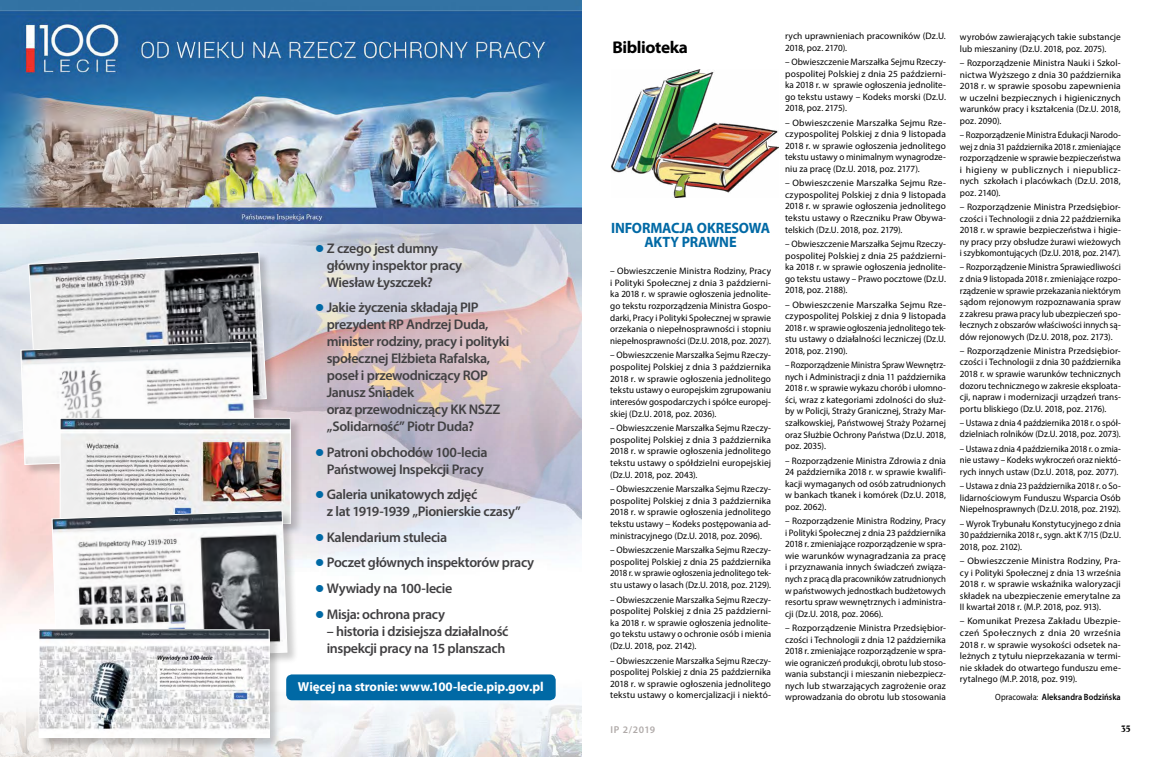
<style>
.page{position:relative;width:1163px;height:757px;background:#fff}
.page>*{position:absolute;margin:0;border:0;box-sizing:border-box;transform-origin:0 0}
.t1{font:700 semi-expanded 17px "Myriad Pro";letter-spacing:-.025em;color:#000;scale:.95 1}
.t2{font:700 15px/14px "Myriad Pro";letter-spacing:-.01em;color:#0069a5;text-align:center;scale:.95 1}
.t3{font:600 14px/17px "Myriad Pro";letter-spacing:-.025em;color:#414042}
.t4{font:700 13px "Myriad Pro";letter-spacing:-.01em;color:#fff}
.t5{font:600 10px "Myriad Pro";letter-spacing:.04em;color:#b0aaa9}
.t6{font:700 10px "Life TEE";color:#000}
.t7{font:9.4px/11.6px "Myriad Pro";letter-spacing:.005em;color:#000;text-align:justify}
.t8{font:9.4px/11.6px "Myriad Pro";letter-spacing:.005em;color:#000;text-align:justify;scale:.94 1}
.t9{font:9.4px/11.5px "Myriad Pro";letter-spacing:.005em;color:#000;text-align:justify;scale:.96 1}
.t10{font:9.4px/11.5px "Myriad Pro";letter-spacing:.005em;color:#000;text-align:justify;scale:.93 1}
.t11{font:9.4px/11.5px "Myriad Pro";letter-spacing:.005em;color:#000;text-align:justify;scale:.95 1}
.t12{font:600 9.1px "Myriad Pro";letter-spacing:.005em;color:#000;scale:.9 1}
.s1{color:#0069a5}
.s2{font-weight:400}
</style>
<div class="page">
<img style="left:0;top:0;width:581px;height:757px">
<img style="left:0;top:11px;width:581px;height:213px">
<div style="left:28px;top:251px;width:250px;height:172px;background:#000;opacity:.2"></div>
<svg style="left:28px;top:251px;width:239px;height:90px"></svg>
<div style="left:20px;top:341px;width:247px;height:135px;background:#000;opacity:.2"></div>
<svg style="left:20px;top:341px;width:236px;height:124px"></svg>
<div style="left:59px;top:418px;width:243px;height:118px;background:#000;opacity:.2"></div>
<img style="left:62px;top:420px;width:227px;height:90px">
<div style="left:60px;top:418px;width:231px;height:106px;border:1px solid #fff"></div>
<div style="left:286px;top:674px;width:269px;height:26px;background:#0069a5;border-radius:6px"></div>
<div style="left:51px;top:510px;width:248px;height:162px;background:#000;opacity:.2"></div>
<svg style="left:51px;top:510px;width:237px;height:151px"></svg>
<div style="left:38px;top:629px;width:243px;height:121px;background:#000;opacity:.2"></div>
<img style="left:41px;top:631px;width:226px;height:105px">
<div style="left:39px;top:629px;width:230px;height:109px;border:1px solid #fff"></div>
<img style="left:611px;top:70px;width:167px;height:127px">
<p class="t3" style="left:327px;top:239px;width:137px;text-indent:-11px"><span class="s1">●</span> Z czego jest dumny główny inspektor pracy<br>Wiesław Łyszczek?</p>
<p class="t3" style="left:327px;top:299px;width:184px;text-indent:-11px"><span class="s1">●</span> Jakie życzenia składają PIP prezydent RP Andrzej Duda, minister rodziny, pracy i polityki społecznej Elżbieta Rafalska, poseł i przewodniczący ROP<br>Janusz Śniadek<br>oraz przewodniczący KK NSZZ „Solidarność” Piotr Duda?</p>
<p class="t3" style="left:316px;top:443px;width:173px;text-align:center"><span class="s1">●</span> Patroni obchodów 100-lecia<br>Państwowej Inspekcji Pracy</p>
<p class="t3" style="left:327px;top:486px;width:195px;text-indent:-11px"><span class="s1">●</span> Galeria unikatowych zdjęć<br>z lat 1919-1939 „Pionierskie czasy”</p>
<p class="t3" style="left:316px;top:528px;width:133px"><span class="s1">●</span> Kalendarium stulecia</p>
<p class="t3" style="left:316px;top:554px;width:220px"><span class="s1">●</span> Poczet głównych inspektorów pracy</p>
<p class="t3" style="left:316px;top:579px;width:138px"><span class="s1">●</span> Wywiady na 100-lecie</p>
<p class="t3" style="left:316px;top:605px;width:130px"><span class="s1">●</span> Misja: ochrona pracy</p>
<p class="t3" style="left:327px;top:622px;width:183px">– historia i dzisiejsza działalność inspekcji pracy na 15 planszach</p>
<p class="t4" style="left:298px;top:678px;width:247px">Więcej na stronie: www.100-lecie.pip.gov.pl</p>
<p class="t1" style="left:612px;top:37px;width:81px">Biblioteka</p>
<p class="t2" style="left:611px;top:220px;width:169px">INFORMACJA OKRESOWA<br>AKTY PRAWNE</p>
<p class="t7" style="left:610px;top:265px;width:162px">– Obwieszczenie Ministra Rodziny, Pracy i Polityki Społecznej z dnia 3 październi&shy;ka 2018 r. w sprawie ogłoszenia jednolite&shy;go tekstu rozporządzenia Ministra Gospo&shy;darki, Pracy i Polityki Społecznej w sprawie orzekania o niepełnosprawności i stopniu niepełnosprawności (Dz.U. 2018, poz. 2027).</p>
<p class="t7" style="left:610px;top:349px;width:162px">– Obwieszczenie Marszałka Sejmu Rzeczy&shy;pospolitej Polskiej z dnia 3 października 2018 r. w sprawie ogłoszenia jednolitego tekstu ustawy o europejskim zgrupowaniu interesów gospodarczych i spółce europej&shy;skiej (Dz.U. 2018, poz. 2036).</p>
<p class="t7" style="left:610px;top:422px;width:162px">– Obwieszczenie Marszałka Sejmu Rzeczy&shy;pospolitej Polskiej z dnia 3 października 2018 r. w sprawie ogłoszenia jednolitego tekstu ustawy o spółdzielni europejskiej (Dz.U. 2018, poz. 2043).</p>
<p class="t7" style="left:610px;top:483px;width:162px">– Obwieszczenie Marszałka Sejmu Rzeczy&shy;pospolitej Polskiej z dnia 3 października 2018 r. w sprawie ogłoszenia jednolitego tekstu ustawy − Kodeks postępowania ad&shy;ministracyjnego (Dz.U. 2018, poz. 2096).</p>
<p class="t7" style="left:610px;top:544px;width:162px">– Obwieszczenie Marszałka Sejmu Rzeczy&shy;pospolitej Polskiej z dnia 25 października 2018 r. w sprawie ogłoszenia jednolitego tek&shy;stu ustawy o lasach (Dz.U. 2018, poz. 2129).</p>
<p class="t7" style="left:610px;top:593px;width:162px">– Obwieszczenie Marszałka Sejmu Rzeczy&shy;pospolitej Polskiej z dnia 25 październi&shy;ka 2018 r. w sprawie ogłoszenia jednolite&shy;go tekstu ustawy o ochronie osób i mienia (Dz.U. 2018, poz. 2142).</p>
<p class="t7" style="left:610px;top:654px;width:162px">– Obwieszczenie Marszałka Sejmu Rzeczy&shy;pospolitej Polskiej z dnia 25 października 2018 r. w sprawie ogłoszenia jednolitego tekstu ustawy o komercjalizacji i niektó-</p>
<p class="t7" style="left:785px;top:30px;width:162px">rych uprawnieniach pracowników (Dz.U.<br>2018, poz. 2170).</p>
<p class="t7" style="left:785px;top:56px;width:162px">– Obwieszczenie Marszałka Sejmu Rzeczy&shy;pospolitej Polskiej z dnia 25 październi&shy;ka 2018 r. w sprawie ogłoszenia jednolite&shy;go tekstu ustawy – Kodeks morski (Dz.U.<br>2018, poz. 2175).</p>
<p class="t7" style="left:785px;top:117px;width:162px">– Obwieszczenie Marszałka Sejmu Rze&shy;czypospolitej Polskiej z dnia 9 listopada 2018 r. w sprawie ogłoszenia jednolitego tekstu ustawy o minimalnym wynagrodze&shy;niu za pracę (Dz.U. 2018, poz. 2177).</p>
<p class="t7" style="left:785px;top:177px;width:162px">– Obwieszczenie Marszałka Sejmu Rze&shy;czypospolitej Polskiej z dnia 9 listopada 2018 r. w sprawie ogłoszenia jednolitego tekstu ustawy o Rzeczniku Praw Obywa&shy;telskich (Dz.U. 2018, poz. 2179).</p>
<p class="t7" style="left:785px;top:238px;width:162px">– Obwieszczenie Marszałka Sejmu Rzeczy&shy;pospolitej Polskiej z dnia 25 październi&shy;ka 2018 r. w sprawie ogłoszenia jednolite&shy;go tekstu ustawy – Prawo pocztowe (Dz.U.<br>2018, poz. 2188).</p>
<p class="t7" style="left:785px;top:298px;width:162px">– Obwieszczenie Marszałka Sejmu Rze&shy;czypospolitej Polskiej z dnia 9 listopada 2018 r. w sprawie ogłoszenia jednolitego tek&shy;stu ustawy o działalności leczniczej (Dz.U.<br>2018, poz. 2190).</p>
<p class="t8" style="left:785px;top:359px;width:173px">– Rozporządzenie Ministra Spraw Wewnętrz&shy;nych i Administracji z dnia 11 października 2018 r. w sprawie wykazu chorób i ułomno&shy;ści, wraz z kategoriami zdolności do służ&shy;by w Policji, Straży Granicznej, Straży Mar&shy;szałkowskiej, Państwowej Straży Pożarnej oraz Służbie Ochrony Państwa (Dz.U. 2018, poz. 2035).</p>
<p class="t7" style="left:785px;top:454px;width:162px">– Rozporządzenie Ministra Zdrowia z dnia 24 października 2018 r. w sprawie kwalifi&shy;kacji wymaganych od osób zatrudnionych w bankach tkanek i komórek (Dz.U. 2018, poz. 2062).</p>
<p class="t7" style="left:785px;top:515px;width:162px">– Rozporządzenie Ministra Rodziny, Pracy i Polityki Społecznej z dnia 23 października 2018 r. zmieniające rozporządzenie w spra&shy;wie warunków wynagradzania za pracę i przyznawania innych świadczeń związa&shy;nych z pracą dla pracowników zatrudnionych w państwowych jednostkach budżetowych resortu spraw wewnętrznych i administra&shy;cji (Dz.U. 2018, poz. 2066).</p>
<p class="t7" style="left:785px;top:622px;width:162px">– Rozporządzenie Ministra Przedsiębior&shy;czości i Technologii z dnia 12 października 2018 r. zmieniające rozporządzenie w spra&shy;wie ograniczeń produkcji, obrotu lub stoso&shy;wania substancji i mieszanin niebezpiecz&shy;nych lub stwarzających zagrożenie oraz wprowadzania do obrotu lub stosowania</p>
<p class="t7" style="left:959px;top:31px;width:162px">wyrobów zawierających takie substancje lub mieszaniny (Dz.U. 2018, poz. 2075).</p>
<p class="t7" style="left:959px;top:57px;width:162px">– Rozporządzenie Ministra Nauki i Szkol&shy;nictwa Wyższego z dnia 30 października 2018 r. w sprawie sposobu zapewnienia w uczelni bezpiecznych i higienicznych warunków pracy i kształcenia (Dz.U. 2018, poz. 2090).</p>
<p class="t8" style="left:959px;top:129px;width:173px">– Rozporządzenie Ministra Edukacji Narodo&shy;wej z dnia 31 października 2018 r. zmieniające rozporządzenie w sprawie bezpieczeństwa i higieny w publicznych i niepublicz&shy;nych szkołach i placówkach (Dz.U. 2018, poz. 2140).</p>
<p class="t7" style="left:959px;top:201px;width:162px">– Rozporządzenie Ministra Przedsiębior&shy;czości i Technologii z dnia 22 października 2018 r. w sprawie bezpieczeństwa i higie&shy;ny pracy przy obsłudze żurawi wieżowych i szybkomontujących (Dz.U. 2018, poz. 2147).</p>
<p class="t9" style="left:959px;top:261px;width:169px">– Rozporządzenie Ministra Sprawiedliwości z dnia 9 listopada 2018 r. zmieniające rozpo&shy;rządzenie w sprawie przekazania niektórym sądom rejonowym rozpoznawania spraw z zakresu prawa pracy lub ubezpieczeń spo&shy;łecznych z obszarów właściwości innych są&shy;dów rejonowych (Dz.U. 2018, poz. 2173).</p>
<p class="t7" style="left:959px;top:345px;width:162px">– Rozporządzenie Ministra Przedsiębior&shy;czości i Technologii z dnia 30 października 2018 r. w sprawie warunków technicznych dozoru technicznego w zakresie eksploata&shy;cji, napraw i modernizacji urządzeń trans&shy;portu bliskiego (Dz.U. 2018, poz. 2176).</p>
<p class="t8" style="left:959px;top:417px;width:173px">– Ustawa z dnia 4 października 2018 r. o spół&shy;dzielniach rolników (Dz.U. 2018, poz. 2073).</p>
<p class="t10" style="left:959px;top:443px;width:174px">– Ustawa z dnia 4 października 2018 r. o zmia&shy;nie ustawy – Kodeks wykroczeń oraz niektó&shy;rych innych ustaw (Dz.U. 2018, poz. 2077).</p>
<p class="t11" style="left:959px;top:480px;width:171px">– Ustawa z dnia 23 października 2018 r. o So&shy;lidarnościowym Funduszu Wsparcia Osób Niepełnosprawnych (Dz.U. 2018, poz. 2192).</p>
<p class="t9" style="left:959px;top:517px;width:169px">– Wyrok Trybunału Konstytucyjnego z dnia 30 października 2018 r., sygn. akt K 7/15 (Dz.U.<br>2018, poz. 2102).</p>
<p class="t7" style="left:959px;top:555px;width:162px">– Obwieszczenie Ministra Rodziny, Pra&shy;cy i Polityki Społecznej z dnia 13 września 2018 r. w sprawie wskaźnika waloryzacji składek na ubezpieczenie emerytalne za II kwartał 2018 r. (M.P. 2018, poz. 913).</p>
<p class="t7" style="left:959px;top:615px;width:162px">– Komunikat Prezesa Zakładu Ubezpie&shy;czeń Społecznych z dnia 20 września 2018 r. w sprawie wysokości odsetek na&shy;leżnych z tytułu nieprzekazania w termi&shy;nie składek do otwartego funduszu eme&shy;rytalnego (M.P. 2018, poz. 919).</p>
<p class="t12" style="left:995px;top:691px;width:141px"><span class="s2">Opracowała:</span> Aleksandra Bodzińska</p>
<p class="t5" style="left:610px;top:723px;width:46px">IP 2/2019</p>
<p class="t6" style="left:1120px;top:723px;width:12px">35</p>
</div>
